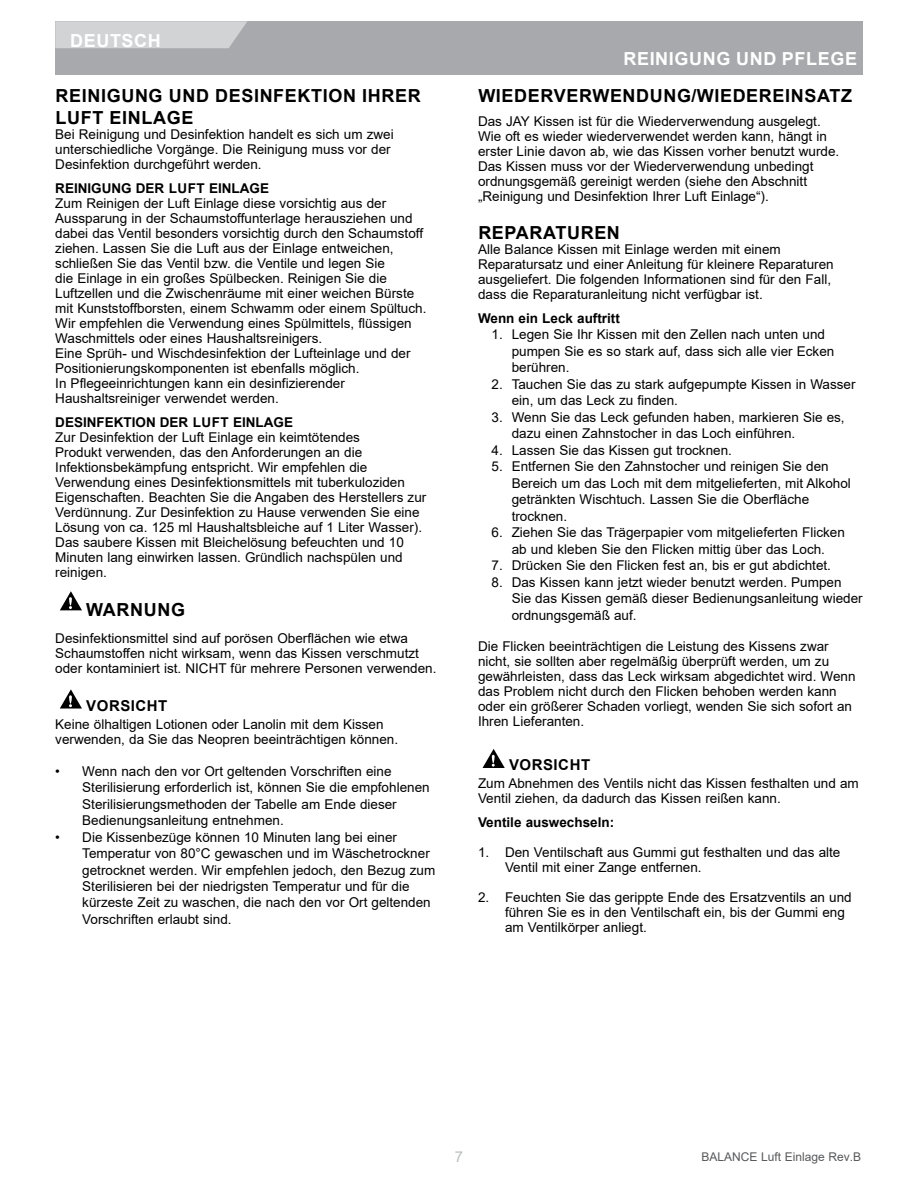
<style>
.page{position:relative;width:918px;height:1188px;background:#fff}
.page>*{position:absolute;margin:0;border:0;box-sizing:border-box;transform-origin:0 0}
.t1{font:700 18px/21.6px "Arial";letter-spacing:.035em;color:#000}
.t2{font:700 18px "Arial";letter-spacing:.035em;color:#fff}
.t3{font:700 15px "Arial";letter-spacing:.035em;color:#000}
.t4{font:15px "Arial";color:#bcbec0}
.t5{font:13.5px/15px "Arial";color:#000}
.t6{font:700 13.5px "Arial";color:#000}
.t7{font:12px "Arial";color:#58595b}
</style>
<div class="page">
<svg style="left:59px;top:610px;width:23px;height:1px"></svg>
<svg style="left:60px;top:591px;width:22px;height:19px"></svg>
<svg style="left:60px;top:689px;width:22px;height:20px"></svg>
<svg style="left:483px;top:749px;width:22px;height:19px"></svg>
<div style="left:55px;top:21px;width:808px;height:54px;background:#a7a9ac"></div>
<svg style="left:55px;top:21px;width:192px;height:27px;background:#ced0d1"></svg>
<h1 class="t2" style="left:70px;top:28px;width:92px">DEUTSCH</h1>
<h1 class="t1" style="left:56px;top:85px;width:367px">REINIGUNG UND DESINFEKTION IHRER<br>LUFT EINLAGE</h1>
<p class="t5" style="left:55px;top:127px;width:340px">Bei Reinigung und Desinfektion handelt es sich um zwei unterschiedliche Vorgänge. Die Reinigung muss vor der<br>Desinfektion durchgeführt werden.</p>
<p class="t6" style="left:55px;top:179px;width:215px">REINIGUNG DER LUFT EINLAGE</p>
<p class="t5" style="left:55px;top:196px;width:373px">Zum Reinigen der Luft Einlage diese vorsichtig aus der Aussparung in der Schaumstoffunterlage herausziehen und dabei das Ventil besonders vorsichtig durch den Schaumstoff ziehen. Lassen Sie die Luft aus der Einlage entweichen, schließen Sie das Ventil bzw. die Ventile und legen Sie<br>die Einlage in ein großes Spülbecken. Reinigen Sie die Luftzellen und die Zwischenräume mit einer weichen Bürste mit Kunststoffborsten, einem Schwamm oder einem Spültuch.<br>Wir empfehlen die Verwendung eines Spülmittels, flüssigen Waschmittels oder eines Haushaltsreinigers.<br>Eine Sprüh- und Wischdesinfektion der Lufteinlage und der Positionierungskomponenten ist ebenfalls möglich.<br>In Pflegeeinrichtungen kann ein desinfizierender Haushaltsreiniger verwendet werden.</p>
<p class="t6" style="left:55px;top:413px;width:239px">DESINFEKTION DER LUFT EINLAGE</p>
<p class="t5" style="left:55px;top:430px;width:373px">Zur Desinfektion der Luft Einlage ein keimtötendes<br>Produkt verwenden, das den Anforderungen an die Infektionsbekämpfung entspricht. Wir empfehlen die Verwendung eines Desinfektionsmittels mit tuberkuloziden Eigenschaften. Beachten Sie die Angaben des Herstellers zur Verdünnung. Zur Desinfektion zu Hause verwenden Sie eine Lösung von ca. 125 ml Haushaltsbleiche auf 1 Liter Wasser).<br>Das saubere Kissen mit Bleichelösung befeuchten und 10<br>Minuten lang einwirken lassen. Gründlich nachspülen und reinigen.</p>
<h1 class="t1" style="left:86px;top:599px;width:100px">WARNUNG</h1>
<p class="t5" style="left:55px;top:630px;width:383px">Desinfektionsmittel sind auf porösen Oberflächen wie etwa<br>Schaumstoffen nicht wirksam, wenn das Kissen verschmutzt oder kontaminiert ist. NICHT für mehrere Personen verwenden.</p>
<p class="t3" style="left:86px;top:695px;width:83px">VORSICHT</p>
<p class="t5" style="left:55px;top:717px;width:344px">Keine ölhaltigen Lotionen oder Lanolin mit dem Kissen verwenden, da Sie das Neopren beeinträchtigen können.</p>
<p class="t5" style="left:82px;top:762px;width:349px;line-height:16.5px;text-indent:-27px">• Wenn nach den vor Ort geltenden Vorschriften eine Sterilisierung erforderlich ist, können Sie die empfohlenen Sterilisierungsmethoden der Tabelle am Ende dieser Bedienungsanleitung entnehmen.</p>
<p class="t5" style="left:82px;top:828px;width:355px;line-height:16.5px;text-indent:-27px">• Die Kissenbezüge können 10 Minuten lang bei einer Temperatur von 80°C gewaschen und im Wäschetrockner getrocknet werden. Wir empfehlen jedoch, den Bezug zum Sterilisieren bei der niedrigsten Temperatur und für die kürzeste Zeit zu waschen, die nach den vor Ort geltenden Vorschriften erlaubt sind.</p>
<h1 class="t2" style="left:623px;top:46px;width:235px">REINIGUNG UND PFLEGE</h1>
<h1 class="t1" style="left:478px;top:85px;width:375px">WIEDERVERWENDUNG/WIEDEREINSATZ</h1>
<p class="t5" style="left:478px;top:114px;width:363px">Das JAY Kissen ist für die Wiederverwendung ausgelegt.<br>Wie oft es wieder wiederverwendet werden kann, hängt in erster Linie davon ab, wie das Kissen vorher benutzt wurde.<br>Das Kissen muss vor der Wiederverwendung unbedingt ordnungsgemäß gereinigt werden (siehe den Abschnitt „Reinigung und Desinfektion Ihrer Luft Einlage“).</p>
<h1 class="t1" style="left:478px;top:222px;width:143px">REPARATUREN</h1>
<p class="t5" style="left:478px;top:242px;width:357px">Alle Balance Kissen mit Einlage werden mit einem Reparatursatz und einer Anleitung für kleinere Reparaturen ausgeliefert. Die folgenden Informationen sind für den Fall, dass die Reparaturanleitung nicht verfügbar ist.</p>
<p class="t6" style="left:478px;top:308px;width:143px">Wenn ein Leck auftritt</p>
<p class="t5" style="left:512px;top:326px;width:324px;line-height:16.5px;text-indent:-20px">1. Legen Sie Ihr Kissen mit den Zellen nach unten und pumpen Sie es so stark auf, dass sich alle vier Ecken berühren.</p>
<p class="t5" style="left:512px;top:375px;width:345px;line-height:16.5px;text-indent:-20px">2. Tauchen Sie das zu stark aufgepumpte Kissen in Wasser ein, um das Leck zu finden.</p>
<p class="t5" style="left:512px;top:408px;width:334px;line-height:16.5px;text-indent:-20px">3. Wenn Sie das Leck gefunden haben, markieren Sie es, dazu einen Zahnstocher in das Loch einführen.</p>
<p class="t5" style="left:492px;top:442px;width:242px">4. Lassen Sie das Kissen gut trocknen.</p>
<p class="t5" style="left:512px;top:458px;width:341px;line-height:16.5px;text-indent:-20px">5. Entfernen Sie den Zahnstocher und reinigen Sie den Bereich um das Loch mit dem mitgelieferten, mit Alkohol getränkten Wischtuch. Lassen Sie die Oberfläche trocknen.</p>
<p class="t5" style="left:492px;top:524px;width:355px;line-height:16.5px;text-align:center">6. Ziehen Sie das Trägerpapier vom mitgelieferten Flicken ab und kleben Sie den Flicken mittig über das Loch.</p>
<p class="t5" style="left:492px;top:558px;width:341px">7. Drücken Sie den Flicken fest an, bis er gut abdichtet.</p>
<p class="t5" style="left:512px;top:573px;width:352px;line-height:16.5px;text-indent:-20px">8. Das Kissen kann jetzt wieder benutzt werden. Pumpen<br>Sie das Kissen gemäß dieser Bedienungsanleitung wieder ordnungsgemäß auf.</p>
<p class="t5" style="left:478px;top:639px;width:379px">Die Flicken beeinträchtigen die Leistung des Kissens zwar nicht, sie sollten aber regelmäßig überprüft werden, um zu gewährleisten, dass das Leck wirksam abgedichtet wird. Wenn das Problem nicht durch den Flicken behoben werden kann oder ein größerer Schaden vorliegt, wenden Sie sich sofort an Ihren Lieferanten.</p>
<p class="t3" style="left:509px;top:754px;width:83px">VORSICHT</p>
<p class="t5" style="left:478px;top:776px;width:382px">Zum Abnehmen des Ventils nicht das Kissen festhalten und am<br>Ventil ziehen, da dadurch das Kissen reißen kann.</p>
<p class="t6" style="left:478px;top:813px;width:138px">Ventile auswechseln:</p>
<p class="t5" style="left:505px;top:845px;width:337px;text-indent:-27px">1. Den Ventilschaft aus Gummi gut festhalten und das alte<br>Ventil mit einer Zange entfernen.</p>
<p class="t5" style="left:505px;top:890px;width:348px;text-indent:-27px">2. Feuchten Sie das gerippte Ende des Ersatzventils an und führen Sie es in den Ventilschaft ein, bis der Gummi eng am Ventilkörper anliegt.</p>
<p class="t4" style="left:455px;top:1146px;width:10px">7</p>
<p class="t7" style="left:701px;top:1148px;width:161px">BALANCE Luft Einlage Rev.B</p>
</div>
